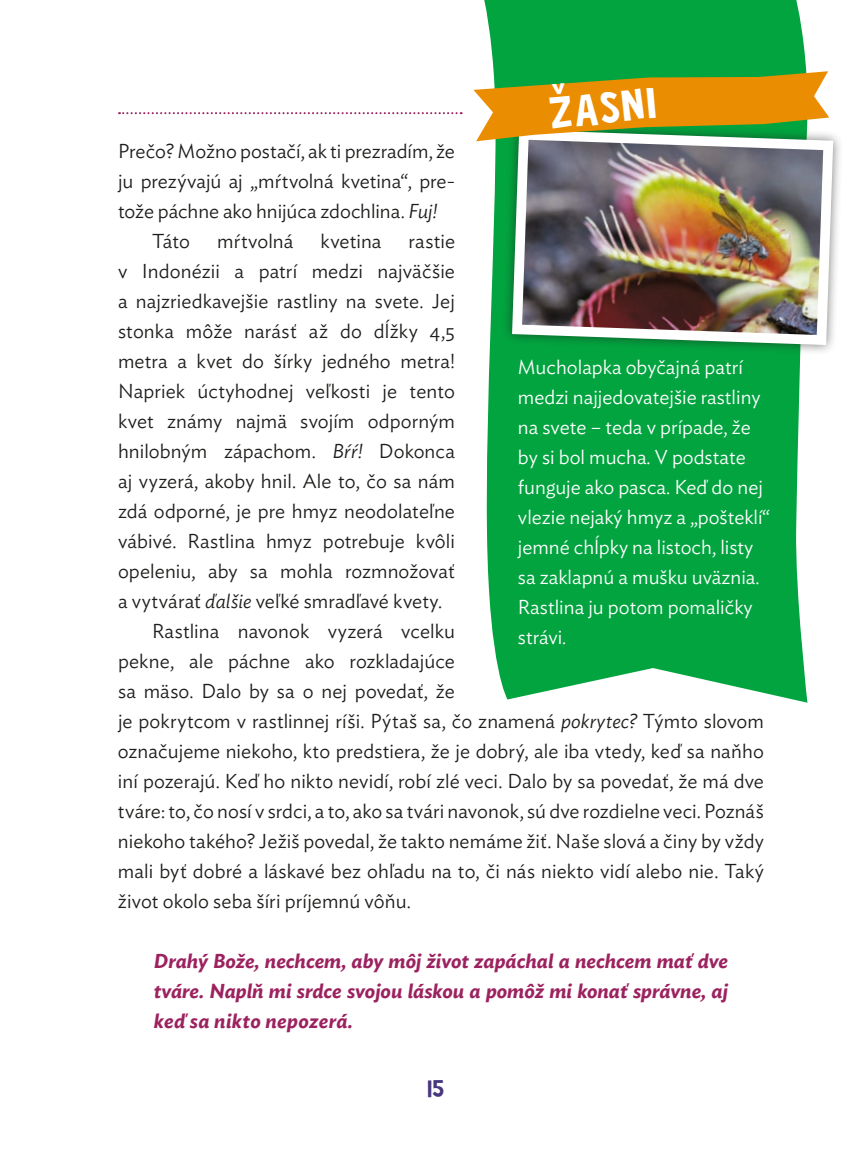
<style>
.page{position:relative;width:862px;height:1152px;background:#fff}
.page>*{position:absolute;margin:0;border:0;box-sizing:border-box;transform-origin:0 0}
.t1{font:40px "Jalebi";color:#fff}
.t2{font:22px "Jalebi";color:#48377e}
.t3{font:300 20px "Ideal Sans";letter-spacing:.005em;color:#1d1d1b}
.t4{font:300 20px/30px "Ideal Sans";color:#fff}
.t5{font:italic 600 20px/30px "Ideal Sans";color:#9c225f;text-align:justify}
.s1{font-style:italic}
</style>
<div class="page">
<svg style="left:119px;top:112px;width:343px;height:2px"></svg>
<svg style="left:476px;top:0;width:332px;height:703px;background:#23af58"></svg>
<div style="left:502px;top:119px;width:342px;height:237px;background:#1d1d1b;opacity:.6"></div>
<img style="left:507px;top:125px;width:331px;height:225px">
<svg style="left:473px;top:71px;width:356px;height:70px;background:#be9f2f"></svg>
<h1 class="t1" style="left:547px;top:84px;width:108px;rotate:-5deg">ŽASNI</h1>
<p class="t3" style="left:118px;top:136px;width:338px">Prečo? Možno postačí, ak ti prezradím, že</p>
<p class="t3" style="left:118px;top:166px;width:338px">ju prezývajú aj „mŕtvolná kvetina“, pre-</p>
<p class="t3" style="left:118px;top:196px;width:320px">tože páchne ako hnijúca zdochlina. <span class="s1">Fuj!</span></p>
<p class="t3" style="left:152px;top:226px;width:39px">Táto</p>
<p class="t3" style="left:217px;top:226px;width:78px">mŕtvolná</p>
<p class="t3" style="left:321px;top:226px;width:63px">kvetina</p>
<p class="t3" style="left:409px;top:226px;width:48px">rastie</p>
<p class="t3" style="left:118px;top:256px;width:338px">v Indonézii a patrí medzi najväčšie</p>
<p class="t3" style="left:118px;top:286px;width:338px">a najzriedkavejšie rastliny na svete. Jej</p>
<p class="t3" style="left:118px;top:316px;width:339px">stonka môže narásť až do dĺžky 4,5</p>
<p class="t3" style="left:118px;top:346px;width:338px">metra a kvet do šírky jedného metra!</p>
<p class="t3" style="left:118px;top:376px;width:338px">Napriek úctyhodnej veľkosti je tento</p>
<p class="t3" style="left:118px;top:406px;width:339px">kvet známy najmä svojím odporným</p>
<p class="t3" style="left:118px;top:436px;width:338px">hnilobným zápachom. <span class="s1">Bŕŕ!</span> Dokonca</p>
<p class="t3" style="left:118px;top:466px;width:339px">aj vyzerá, akoby hnil. Ale to, čo sa nám</p>
<p class="t3" style="left:118px;top:496px;width:338px">zdá odporné, je pre hmyz neodolateľne</p>
<p class="t3" style="left:118px;top:526px;width:338px">vábivé. Rastlina hmyz potrebuje kvôli</p>
<p class="t3" style="left:118px;top:556px;width:338px">opeleniu, aby sa mohla rozmnožovať</p>
<p class="t3" style="left:118px;top:586px;width:326px">a vytvárať <span class="s1">ďalšie</span> veľké smradľavé kvety.</p>
<p class="t3" style="left:152px;top:616px;width:304px">Rastlina navonok vyzerá vcelku</p>
<p class="t3" style="left:118px;top:646px;width:338px">pekne, ale páchne ako rozkladajúce</p>
<p class="t3" style="left:118px;top:676px;width:338px">sa mäso. Dalo by sa o nej povedať, že</p>
<p class="t3" style="left:118px;top:706px;width:647px">je pokrytcom v rastlinnej ríši. Pýtaš sa, čo znamená <span class="s1">pokrytec?</span> Týmto slovom</p>
<p class="t3" style="left:118px;top:736px;width:647px">označujeme niekoho, kto predstiera, že je dobrý, ale iba vtedy, keď sa naňho</p>
<p class="t3" style="left:118px;top:766px;width:647px">iní pozerajú. Keď ho nikto nevidí, robí zlé veci. Dalo by sa povedať, že má dve</p>
<p class="t3" style="left:118px;top:796px;width:647px">tváre: to, čo nosí v srdci, a to, ako sa tvári navonok, sú dve rozdielne veci. Poznáš</p>
<p class="t3" style="left:118px;top:826px;width:648px">niekoho takého? Ježiš povedal, že takto nemáme žiť. Naše slová a činy by vždy</p>
<p class="t3" style="left:118px;top:856px;width:648px">mali byť dobré a láskavé bez ohľadu na to, či nás niekto vidí alebo nie. Taký</p>
<p class="t3" style="left:118px;top:886px;width:295px">život okolo seba šíri príjemnú vôňu.</p>
<p class="t4" style="left:518px;top:350px;width:254px">Mucholapka obyčajná patrí medzi najjedovatejšie rastliny na svete – teda v prípade, že by si bol mucha. V podstate funguje ako pasca. Keď do nej vlezie nejaký hmyz a „pošteklí“ jemné chĺpky na listoch, listy sa zaklapnú a mušku uväznia.<br>Rastlina ju potom pomaličky strávi.</p>
<p class="t5" style="left:154px;top:944px;width:576px">Drahý Bože, nechcem, aby môj život zapáchal a nechcem mať dve tváre. Naplň mi srdce svojou láskou a pomôž mi konať správne, aj keď sa nikto nepozerá.</p>
<p class="t2" style="left:428px;top:1072px;width:18px">15</p>
</div>
